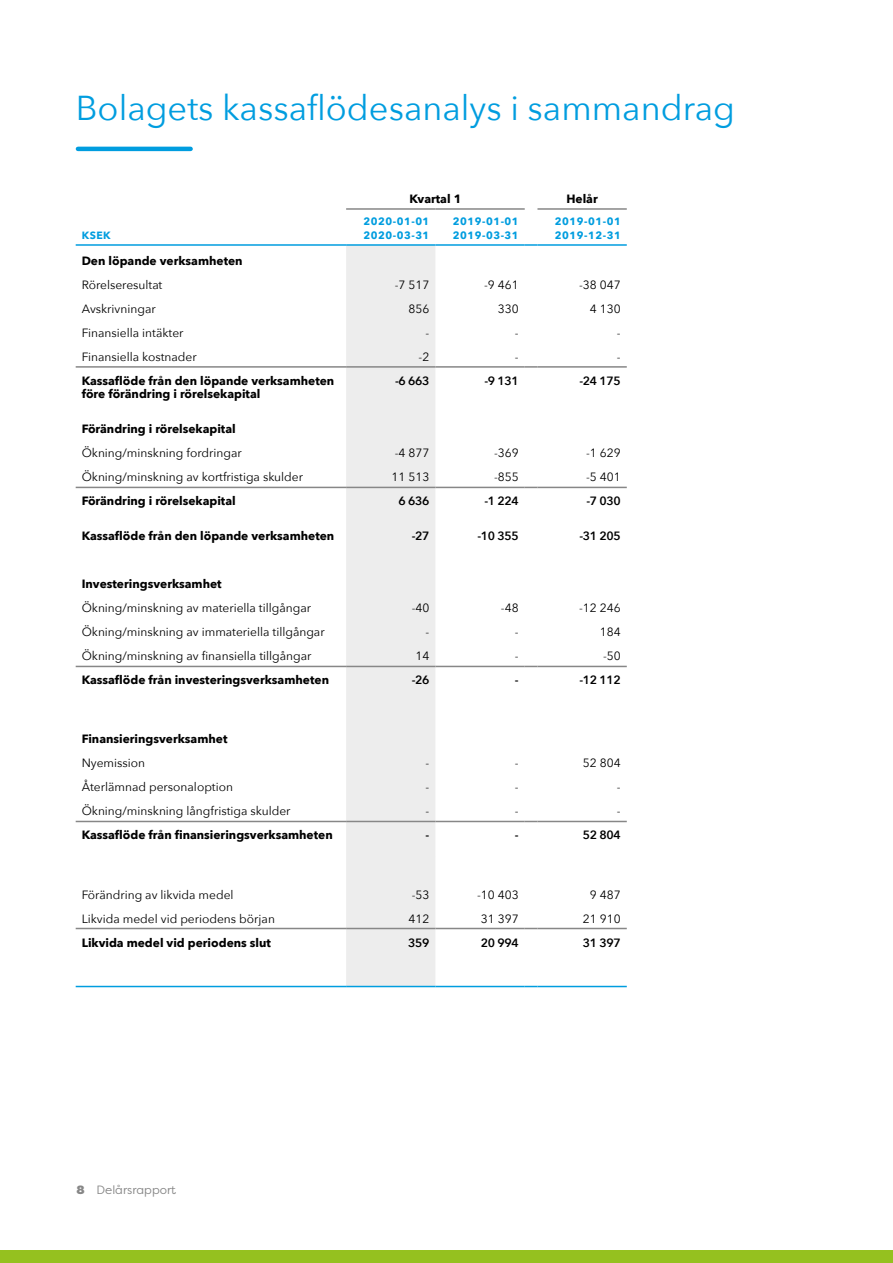
<style>
.page{position:relative;width:893px;height:1263px;background:#fff}
.page>*{position:absolute;margin:0;border:0;box-sizing:border-box;transform-origin:0 0}
.t1{font:34.5px "Avenir Next";color:#009ddf}
.Tabell_normal{font:12px "Avenir Next";color:#000}
.Tabell_summa{font:700 12px/13.5px "Avenir Next";color:#000}
.Tabell_siffror{font:12px "Avenir Next";color:#000}
.Tabell_siffror_summa{font:600 12px "Avenir Next";letter-spacing:-.03em;color:#000}
.t2{font:12px "Filson Pro";color:#878787}
.Tabell_rubrik{font:700 10.5px "Avenir Next";letter-spacing:.05em;color:#009ddf}
.s1{font-weight:900}
</style>
<div class="page">
<div style="left:0;top:1250px;width:893px;height:13px;background:#95c11f"></div>
<div style="left:346px;top:246px;width:89px;height:740px;background:#ededed"></div>
<hr style="left:76px;top:366px;width:270px;height:2px;background:#878787">
<hr style="left:346px;top:366px;width:89px;height:2px;background:#878787">
<hr style="left:435px;top:366px;width:90px;height:2px;background:#878787">
<svg style="left:525px;top:366px;width:12px;height:2px"></svg>
<hr style="left:537px;top:366px;width:90px;height:2px;background:#878787">
<hr style="left:76px;top:487px;width:270px;height:1px;background:#878787">
<hr style="left:346px;top:487px;width:89px;height:1px;background:#878787">
<hr style="left:435px;top:487px;width:90px;height:1px;background:#878787">
<svg style="left:525px;top:487px;width:12px;height:1px"></svg>
<hr style="left:537px;top:487px;width:90px;height:1px;background:#878787">
<hr style="left:76px;top:666px;width:270px;height:1px;background:#878787">
<hr style="left:346px;top:666px;width:89px;height:1px;background:#878787">
<hr style="left:435px;top:666px;width:90px;height:1px;background:#878787">
<svg style="left:525px;top:666px;width:12px;height:1px"></svg>
<hr style="left:537px;top:666px;width:90px;height:1px;background:#878787">
<hr style="left:76px;top:821px;width:270px;height:1px;background:#878787">
<hr style="left:346px;top:821px;width:89px;height:1px;background:#878787">
<hr style="left:435px;top:821px;width:90px;height:1px;background:#878787">
<svg style="left:525px;top:821px;width:12px;height:1px"></svg>
<hr style="left:537px;top:821px;width:90px;height:1px;background:#878787">
<hr style="left:76px;top:928px;width:270px;height:1px;background:#878787">
<hr style="left:346px;top:928px;width:89px;height:1px;background:#878787">
<hr style="left:435px;top:928px;width:90px;height:1px;background:#878787">
<svg style="left:525px;top:928px;width:12px;height:1px"></svg>
<hr style="left:537px;top:928px;width:90px;height:1px;background:#878787">
<hr style="left:76px;top:244px;width:270px;height:2px;background:#009ddf">
<hr style="left:346px;top:244px;width:89px;height:2px;background:#009ddf">
<hr style="left:435px;top:244px;width:90px;height:2px;background:#009ddf">
<svg style="left:525px;top:244px;width:12px;height:2px"></svg>
<hr style="left:537px;top:244px;width:90px;height:2px;background:#009ddf">
<hr style="left:76px;top:986px;width:270px;height:1px;background:#009ddf">
<hr style="left:346px;top:986px;width:89px;height:1px;background:#009ddf">
<hr style="left:435px;top:986px;width:90px;height:1px;background:#009ddf">
<svg style="left:525px;top:986px;width:12px;height:1px"></svg>
<hr style="left:537px;top:986px;width:90px;height:1px;background:#009ddf">
<hr style="left:346px;top:208px;width:89px;height:2px;background:#878787">
<hr style="left:435px;top:208px;width:90px;height:2px;background:#878787">
<hr style="left:537px;top:208px;width:90px;height:2px;background:#878787">
<hr style="left:78px;top:147px;width:113px;height:4px;background:#009ddf">
<h1 class="t1" style="left:76px;top:79px;width:661px">Bolagets kassaflödesanalys i sammandrag</h1>
<p class="Tabell_rubrik" style="left:82px;top:226px;width:31px">KSEK</p>
<p class="Tabell_summa" style="left:409px;top:192px;width:53px">Kvartal 1</p>
<p class="Tabell_summa" style="left:566px;top:192px;width:33px">Helår</p>
<p class="Tabell_rubrik" style="left:364px;top:213px;width:67px">2020-01-01</p>
<p class="Tabell_rubrik" style="left:364px;top:226px;width:67px">2020-03-31</p>
<p class="Tabell_rubrik" style="left:453px;top:213px;width:67px">2019-01-01</p>
<p class="Tabell_rubrik" style="left:453px;top:226px;width:67px">2019-03-31</p>
<p class="Tabell_rubrik" style="left:555px;top:213px;width:67px">2019-01-01</p>
<p class="Tabell_rubrik" style="left:555px;top:226px;width:67px">2019-12-31</p>
<p class="Tabell_summa" style="left:82px;top:254px;width:162px">Den löpande verksamheten</p>
<p class="Tabell_normal" style="left:82px;top:275px;width:82px">Rörelseresultat</p>
<p class="Tabell_siffror" style="left:395px;top:275px;width:36px">-7 517</p>
<p class="Tabell_siffror" style="left:484px;top:275px;width:36px">-9 461</p>
<p class="Tabell_siffror" style="left:579px;top:275px;width:43px">-38 047</p>
<p class="Tabell_normal" style="left:82px;top:299px;width:76px">Avskrivningar</p>
<p class="Tabell_siffror" style="left:409px;top:299px;width:22px">856</p>
<p class="Tabell_siffror" style="left:498px;top:299px;width:22px">330</p>
<p class="Tabell_siffror" style="left:590px;top:299px;width:32px">4 130</p>
<p class="Tabell_normal" style="left:82px;top:323px;width:103px">Finansiella intäkter</p>
<p class="Tabell_siffror" style="left:426px;top:323px;width:5px">-</p>
<p class="Tabell_siffror" style="left:515px;top:323px;width:5px">-</p>
<p class="Tabell_siffror" style="left:617px;top:323px;width:5px">-</p>
<p class="Tabell_normal" style="left:82px;top:347px;width:117px">Finansiella kostnader</p>
<p class="Tabell_siffror" style="left:419px;top:347px;width:12px">-2</p>
<p class="Tabell_siffror" style="left:515px;top:347px;width:5px">-</p>
<p class="Tabell_siffror" style="left:617px;top:347px;width:5px">-</p>
<p class="Tabell_summa" style="left:82px;top:374px;width:254px">Kassaflöde från den löpande verksamheten före förändring i rörelsekapital</p>
<p class="Tabell_siffror_summa" style="left:395px;top:370px;width:36px">-6 663</p>
<p class="Tabell_siffror_summa" style="left:484px;top:370px;width:36px">-9 131</p>
<p class="Tabell_siffror_summa" style="left:579px;top:370px;width:43px">-24 175</p>
<p class="Tabell_summa" style="left:82px;top:422px;width:156px">Förändring i rörelsekapital</p>
<p class="Tabell_normal" style="left:82px;top:443px;width:162px">Ökning/minskning fordringar</p>
<p class="Tabell_siffror" style="left:395px;top:443px;width:36px">-4 877</p>
<p class="Tabell_siffror" style="left:494px;top:443px;width:26px">-369</p>
<p class="Tabell_siffror" style="left:586px;top:443px;width:36px">-1 629</p>
<p class="Tabell_normal" style="left:82px;top:467px;width:223px">Ökning/minskning av kortfristiga skulder</p>
<p class="Tabell_siffror" style="left:392px;top:467px;width:39px">11 513</p>
<p class="Tabell_siffror" style="left:494px;top:467px;width:26px">-855</p>
<p class="Tabell_siffror" style="left:586px;top:467px;width:36px">-5 401</p>
<p class="Tabell_summa" style="left:82px;top:494px;width:156px">Förändring i rörelsekapital</p>
<p class="Tabell_siffror_summa" style="left:399px;top:491px;width:32px">6 636</p>
<p class="Tabell_siffror_summa" style="left:484px;top:491px;width:36px">-1 224</p>
<p class="Tabell_siffror_summa" style="left:586px;top:491px;width:36px">-7 030</p>
<p class="Tabell_summa" style="left:82px;top:529px;width:254px">Kassaflöde från den löpande verksamheten</p>
<p class="Tabell_siffror_summa" style="left:412px;top:526px;width:19px">-27</p>
<p class="Tabell_siffror_summa" style="left:477px;top:526px;width:43px">-10 355</p>
<p class="Tabell_siffror_summa" style="left:579px;top:526px;width:43px">-31 205</p>
<p class="Tabell_summa" style="left:82px;top:577px;width:142px">Investeringsverksamhet</p>
<p class="Tabell_normal" style="left:82px;top:598px;width:231px">Ökning/minskning av materiella tillgångar</p>
<p class="Tabell_siffror" style="left:412px;top:598px;width:19px">-40</p>
<p class="Tabell_siffror" style="left:501px;top:598px;width:19px">-48</p>
<p class="Tabell_siffror" style="left:579px;top:598px;width:43px">-12 246</p>
<p class="Tabell_normal" style="left:82px;top:622px;width:245px">Ökning/minskning av immateriella tillgångar</p>
<p class="Tabell_siffror" style="left:426px;top:622px;width:5px">-</p>
<p class="Tabell_siffror" style="left:515px;top:622px;width:5px">-</p>
<p class="Tabell_siffror" style="left:600px;top:622px;width:22px">184</p>
<p class="Tabell_normal" style="left:82px;top:646px;width:231px">Ökning/minskning av finansiella tillgångar</p>
<p class="Tabell_siffror" style="left:415px;top:646px;width:15px">14</p>
<p class="Tabell_siffror" style="left:515px;top:646px;width:5px">-</p>
<p class="Tabell_siffror" style="left:603px;top:646px;width:19px">-50</p>
<p class="Tabell_summa" style="left:82px;top:673px;width:249px">Kassaflöde från investeringsverksamheten</p>
<p class="Tabell_siffror_summa" style="left:412px;top:670px;width:19px">-26</p>
<p class="Tabell_siffror_summa" style="left:515px;top:670px;width:5px">-</p>
<p class="Tabell_siffror_summa" style="left:579px;top:670px;width:43px">-12 112</p>
<p class="Tabell_summa" style="left:82px;top:732px;width:147px">Finansieringsverksamhet</p>
<p class="Tabell_normal" style="left:82px;top:753px;width:65px">Nyemission</p>
<p class="Tabell_siffror" style="left:426px;top:753px;width:5px">-</p>
<p class="Tabell_siffror" style="left:515px;top:753px;width:5px">-</p>
<p class="Tabell_siffror" style="left:583px;top:753px;width:39px">52 804</p>
<p class="Tabell_normal" style="left:82px;top:777px;width:153px">Återlämnad personaloption</p>
<p class="Tabell_siffror" style="left:426px;top:777px;width:5px">-</p>
<p class="Tabell_siffror" style="left:515px;top:777px;width:5px">-</p>
<p class="Tabell_siffror" style="left:617px;top:777px;width:5px">-</p>
<p class="Tabell_normal" style="left:82px;top:801px;width:210px">Ökning/minskning långfristiga skulder</p>
<p class="Tabell_siffror" style="left:426px;top:801px;width:5px">-</p>
<p class="Tabell_siffror" style="left:515px;top:801px;width:5px">-</p>
<p class="Tabell_siffror" style="left:617px;top:801px;width:5px">-</p>
<p class="Tabell_summa" style="left:82px;top:828px;width:253px">Kassaflöde från finansieringsverksamheten</p>
<p class="Tabell_siffror_summa" style="left:426px;top:825px;width:5px">-</p>
<p class="Tabell_siffror_summa" style="left:515px;top:825px;width:5px">-</p>
<p class="Tabell_siffror_summa" style="left:583px;top:825px;width:39px">52 804</p>
<p class="Tabell_normal" style="left:82px;top:884px;width:153px">Förändring av likvida medel</p>
<p class="Tabell_siffror" style="left:412px;top:884px;width:19px">-53</p>
<p class="Tabell_siffror" style="left:477px;top:884px;width:43px">-10 403</p>
<p class="Tabell_siffror" style="left:590px;top:884px;width:32px">9 487</p>
<p class="Tabell_normal" style="left:82px;top:908px;width:195px">Likvida medel vid periodens början</p>
<p class="Tabell_siffror" style="left:409px;top:908px;width:22px">412</p>
<p class="Tabell_siffror" style="left:481px;top:908px;width:39px">31 397</p>
<p class="Tabell_siffror" style="left:583px;top:908px;width:39px">21 910</p>
<p class="Tabell_summa" style="left:82px;top:935px;width:191px">Likvida medel vid periodens slut</p>
<p class="Tabell_siffror_summa" style="left:408px;top:932px;width:23px">359</p>
<p class="Tabell_siffror_summa" style="left:481px;top:932px;width:39px">20 994</p>
<p class="Tabell_siffror_summa" style="left:583px;top:932px;width:39px">31 397</p>
<p class="t2" style="left:77px;top:1181px;width:101px"><span class="s1">8</span> Delårsrapport</p>
</div>
